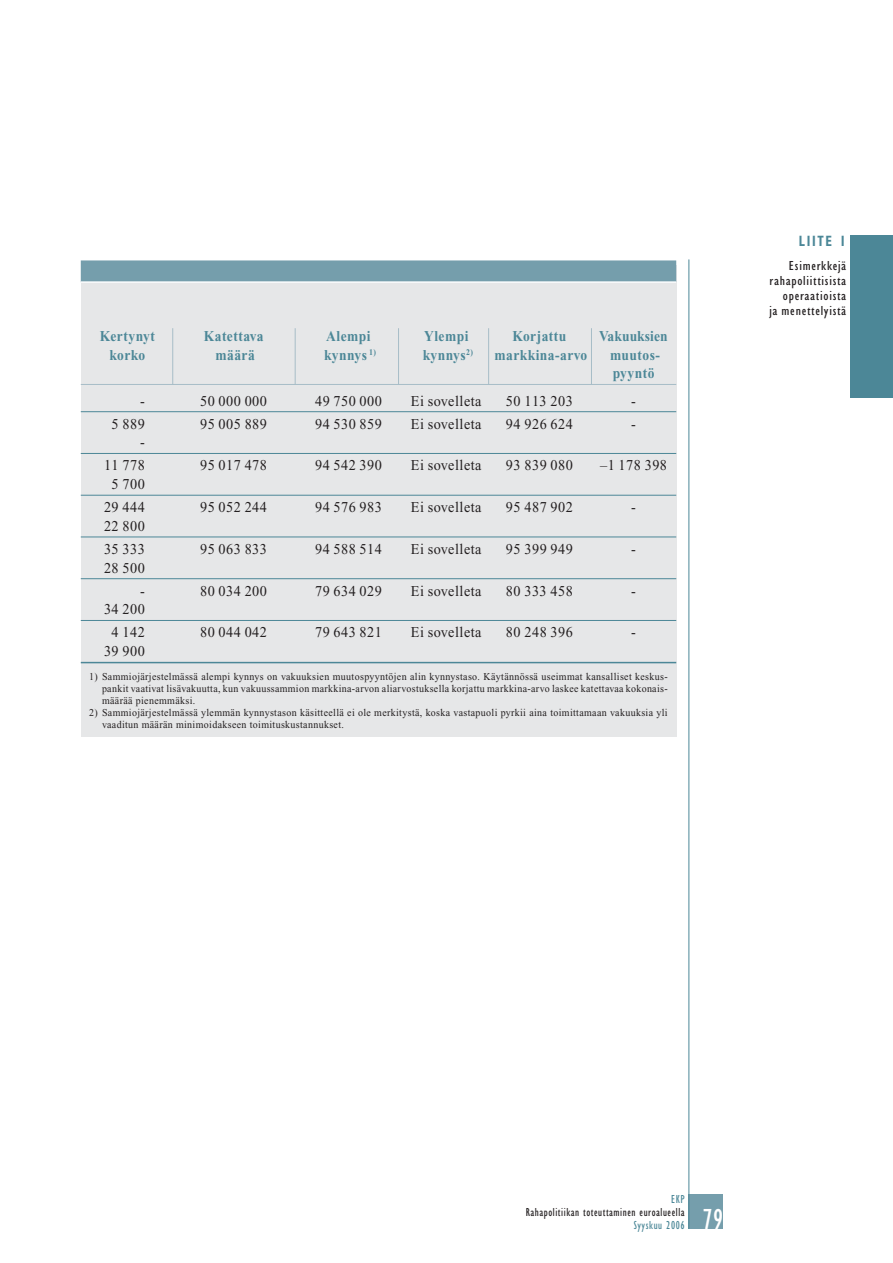
<style>
.page{position:relative;width:893px;height:1263px;background:#fff}
.page>*{position:absolute;margin:0;border:0;box-sizing:border-box;transform-origin:0 0}
.t1{font:condensed 30px "Gill Sans";color:#fff;scale:.95 1}
.t2{font:15px/23px "Times New Roman";letter-spacing:.035em;color:#231f20;text-align:right;scale:.95 1}
.t3{font:700 15px/18.8px "Times New Roman";letter-spacing:.035em;color:#4c8797;scale:.9 1}
.t4{font:700 15px "Times New Roman";letter-spacing:.01em;color:#4c8797;scale:.9 1}
.t5{font:700 condensed 15px "Gill Sans";letter-spacing:.13em;color:#4b8797;scale:.85 1}
.t6{font:condensed 13.5px/15px "Gill Sans";letter-spacing:.05em;color:#231f20;text-align:right;scale:1.1 1}
.t7{font:condensed 12px "Gill Sans";letter-spacing:.05em;color:#231f20;scale:.95 1}
.t8{font:condensed 12px "Gill Sans";letter-spacing:.05em;color:#4b8797;scale:.95 1}
.t9{font:10.5px/12px "Times New Roman";letter-spacing:.035em;color:#231f20;text-align:justify;scale:.95 1}
</style>
<div class="page">
<div style="left:689px;top:1195px;width:34px;height:34px;background:#759eac"></div>
<hr style="left:689px;top:259px;width:1px;height:970px;background:#4c8797">
<div style="left:850px;top:235px;width:43px;height:162px;background:#4c8797"></div>
<div style="left:81px;top:265px;width:595px;height:472px;background:#e6e7e8"></div>
<div style="left:81px;top:260px;width:595px;height:22px;background:#759eac"></div>
<hr style="left:81px;top:281px;width:595px;height:2px;background:#fff">
<hr style="left:81px;top:384px;width:595px;height:1px;background:#a7bdc7">
<hr style="left:81px;top:411px;width:595px;height:1px;background:#4c8797">
<hr style="left:81px;top:453px;width:595px;height:1px;background:#4c8797">
<hr style="left:81px;top:495px;width:595px;height:1px;background:#4c8797">
<hr style="left:81px;top:537px;width:595px;height:1px;background:#4c8797">
<hr style="left:81px;top:578px;width:595px;height:1px;background:#4c8797">
<hr style="left:81px;top:620px;width:595px;height:1px;background:#4c8797">
<hr style="left:81px;top:662px;width:595px;height:1px;background:#4c8797">
<hr style="left:172px;top:328px;width:1px;height:57px;background:#a7bdc7">
<hr style="left:295px;top:328px;width:1px;height:57px;background:#a7bdc7">
<hr style="left:398px;top:328px;width:1px;height:57px;background:#a7bdc7">
<hr style="left:488px;top:328px;width:1px;height:57px;background:#a7bdc7">
<hr style="left:591px;top:328px;width:1px;height:57px;background:#a7bdc7">
<h2 class="t3" style="left:100px;top:328px;width:63px">Kertynyt</h2>
<h2 class="t3" style="left:204px;top:328px;width:68px">Katettava</h2>
<h2 class="t3" style="left:326px;top:328px;width:51px">Alempi</h2>
<h2 class="t3" style="left:424px;top:328px;width:51px">Ylempi</h2>
<h2 class="t3" style="left:512px;top:328px;width:61px">Korjattu</h2>
<h2 class="t4" style="left:599px;top:331px;width:78px">Vakuuksien</h2>
<h2 class="t3" style="left:109px;top:347px;width:41px">korko</h2>
<h2 class="t3" style="left:215px;top:347px;width:45px">määrä</h2>
<h2 class="t3" style="left:324px;top:347px;width:59px">kynnys <sup>1)</sup></h2>
<h2 class="t3" style="left:423px;top:347px;width:57px">kynnys<sup>2)</sup></h2>
<h2 class="t3" style="left:494px;top:347px;width:104px">markkina-arvo</h2>
<h2 class="t3" style="left:610px;top:347px;width:57px">muutos&shy;pyyntö</h2>
<h2 class="t2" style="left:140px;top:391px;width:6px">-</h2>
<h2 class="t2" style="left:200px;top:391px;width:72px">50 000 000</h2>
<h2 class="t2" style="left:315px;top:391px;width:72px">49 750 000</h2>
<h2 class="t2" style="left:411px;top:391px;width:76px">Ei sovelleta</h2>
<h2 class="t2" style="left:506px;top:391px;width:72px">50 113 203</h2>
<h2 class="t2" style="left:631px;top:391px;width:6px">-</h2>
<h2 class="t2" style="left:112px;top:414px;width:36px">5 889</h2>
<h2 class="t2" style="left:200px;top:414px;width:72px">95 005 889</h2>
<h2 class="t2" style="left:315px;top:414px;width:72px">94 530 859</h2>
<h2 class="t2" style="left:411px;top:414px;width:76px">Ei sovelleta</h2>
<h2 class="t2" style="left:506px;top:414px;width:72px">94 926 624</h2>
<h2 class="t2" style="left:631px;top:414px;width:6px">-</h2>
<h2 class="t2" style="left:104px;top:432px;width:44px">-<br>11 778</h2>
<h2 class="t2" style="left:200px;top:455px;width:72px">95 017 478</h2>
<h2 class="t2" style="left:315px;top:455px;width:72px">94 542 390</h2>
<h2 class="t2" style="left:411px;top:455px;width:76px">Ei sovelleta</h2>
<h2 class="t2" style="left:506px;top:455px;width:72px">93 839 080</h2>
<h2 class="t2" style="left:600px;top:455px;width:72px">–1 178 398</h2>
<h2 class="t2" style="left:104px;top:474px;width:44px;text-align:center">5 700<br>29 444</h2>
<h2 class="t2" style="left:104px;top:516px;width:44px;text-align:left">22 800<br>35 333</h2>
<h2 class="t2" style="left:104px;top:558px;width:44px">28 500 -</h2>
<h2 class="t2" style="left:104px;top:599px;width:44px;text-align:center">34 200<br>4 142</h2>
<h2 class="t2" style="left:104px;top:641px;width:44px">39 900</h2>
<h2 class="t2" style="left:200px;top:497px;width:72px">95 052 244</h2>
<h2 class="t2" style="left:315px;top:497px;width:72px">94 576 983</h2>
<h2 class="t2" style="left:411px;top:497px;width:76px">Ei sovelleta</h2>
<h2 class="t2" style="left:506px;top:497px;width:72px">95 487 902</h2>
<h2 class="t2" style="left:631px;top:497px;width:6px">-</h2>
<h2 class="t2" style="left:200px;top:539px;width:72px">95 063 833</h2>
<h2 class="t2" style="left:315px;top:539px;width:72px">94 588 514</h2>
<h2 class="t2" style="left:411px;top:539px;width:76px">Ei sovelleta</h2>
<h2 class="t2" style="left:506px;top:539px;width:72px">95 399 949</h2>
<h2 class="t2" style="left:631px;top:539px;width:6px">-</h2>
<h2 class="t2" style="left:200px;top:581px;width:72px">80 034 200</h2>
<h2 class="t2" style="left:315px;top:581px;width:72px">79 634 029</h2>
<h2 class="t2" style="left:411px;top:581px;width:76px">Ei sovelleta</h2>
<h2 class="t2" style="left:506px;top:581px;width:72px">80 333 458</h2>
<h2 class="t2" style="left:631px;top:581px;width:6px">-</h2>
<h2 class="t2" style="left:200px;top:622px;width:72px">80 044 042</h2>
<h2 class="t2" style="left:315px;top:622px;width:72px">79 643 821</h2>
<h2 class="t2" style="left:411px;top:622px;width:76px">Ei sovelleta</h2>
<h2 class="t2" style="left:506px;top:622px;width:72px">80 248 396</h2>
<h2 class="t2" style="left:631px;top:622px;width:6px">-</h2>
<p class="t9" style="left:102px;top:672px;width:597px;text-indent:-13px">1) Sammiojärjestelmässä alempi kynnys on vakuuksien muutospyyntöjen alin kynnystaso. Käytännössä useimmat kansalliset keskus&shy;pankit vaativat lisävakuutta, kun vakuussammion markkina-arvon aliarvostuksella korjattu markkina-arvo laskee katettavaa kokonais&shy;määrää pienemmäksi.</p>
<p class="t9" style="left:102px;top:708px;width:597px;text-indent:-13px">2) Sammiojärjestelmässä ylemmän kynnystason käsitteellä ei ole merkitystä, koska vastapuoli pyrkii aina toimittamaan vakuuksia yli vaaditun määrän minimoidakseen toimituskustannukset.</p>
<h2 class="t5" style="left:799px;top:236px;width:57px">LIITE 1</h2>
<p class="t6" style="left:769px;top:259px;width:71px">Esimerkkejä rahapoliittisista operaatioista<br>ja menettelyistä</p>
<p class="t8" style="left:671px;top:1195px;width:16px">EKP</p>
<p class="t7" style="left:526px;top:1208px;width:169px">Rahapolitiikan toteuttaminen euroalueella</p>
<p class="t8" style="left:634px;top:1221px;width:55px">Syyskuu 2006</p>
<h1 class="t1" style="left:702px;top:1208px;width:23px">79</h1>
</div>
